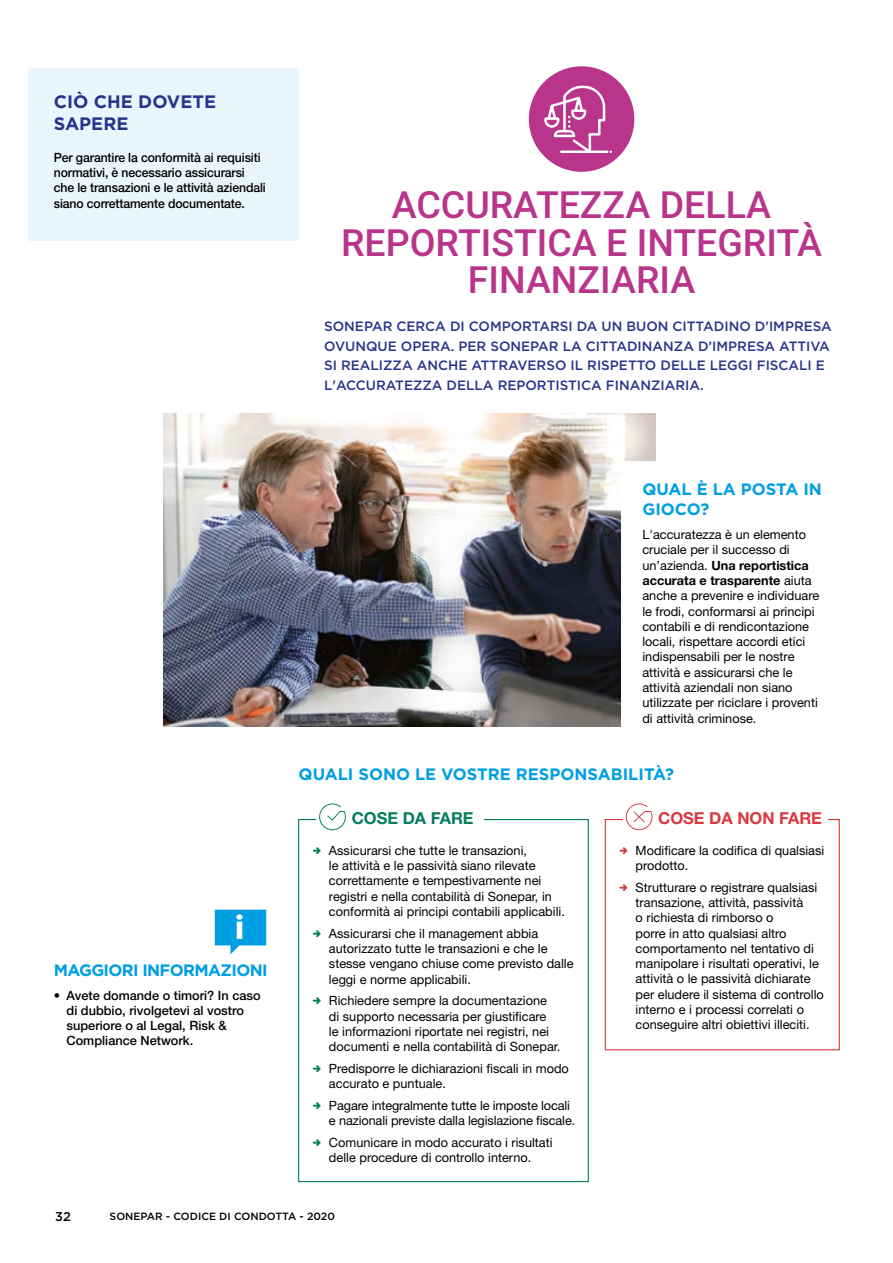
<style>
.page{position:relative;width:893px;height:1263px;background:#fff}
.page>*{position:absolute;margin:0;border:0;box-sizing:border-box;transform-origin:0 0}
.t1{font:500 37.5px/37.7px "Roboto";color:#b9348b;text-align:center}
.t2{font:900 33px "Roboto";color:#fff}
.t3{font:700 18px/21.6px "Gotham";color:#28348b}
.t4{font:700 16.5px/19.8px "Gotham";letter-spacing:-.005em;color:#009fe3}
.t5{font:700 16.5px "Gotham";letter-spacing:-.04em;color:#009fe3}
.t6{font:700 16.5px "Helvetica Neue LT Std";color:#d83940}
.t7{font:700 16.5px "Helvetica Neue LT Std";color:#047d5c}
.t8{font:500 13.5px/19.5px "Gotham";color:#28348b}
.t9{font:12.75px/15.3px "Helvetica Neue LT Std";color:#000}
.t10{font:500 12.75px/15.3px "Helvetica Neue LT Std";letter-spacing:-.01em;color:#000;scale:.96 1}
.t11{font:500 12.75px/15.3px "Helvetica Neue LT Std";letter-spacing:-.01em;color:#000}
.t12{font:500 12.75px "Gotham";color:#000}
.t13{font:500 10.5px "Gotham";color:#000}
.s1{font-weight:700}
</style>
<div class="page">
<hr style="left:892px;top:0;width:1px;height:1263px;background:#b9348b">
<div style="left:605px;top:819px;width:235px;height:231px;border:1px solid #d83940"></div>
<div style="left:623px;top:811px;width:93px;height:22px;background:#fff"></div>
<svg style="left:626px;top:803px;width:26px;height:27px"></svg>
<div style="left:658px;top:812px;width:170px;height:18px;background:#fff"></div>
<div style="left:28px;top:68px;width:271px;height:172px;background:#eaf6fe"></div>
<svg style="left:215px;top:910px;width:51px;height:44px"></svg>
<div style="left:298px;top:819px;width:291px;height:363px;border:1px solid #047d5c"></div>
<div style="left:316px;top:811px;width:68px;height:22px;background:#fff"></div>
<svg style="left:319px;top:803px;width:27px;height:27px"></svg>
<div style="left:352px;top:812px;width:131px;height:18px;background:#fff"></div>
<img style="left:163px;top:414px;width:493px;height:313px">
<div style="left:529px;top:66px;width:105px;height:106px;background:#b9348b;border-radius:50%"></div>
<svg style="left:544px;top:85px;width:68px;height:68px"></svg>
<div style="left:621px;top:461px;width:208px;height:275px;background:#fff"></div>
<h3 class="t3" style="left:54px;top:91px;width:164px">CIÒ CHE DOVETE<br>SAPERE</h3>
<p class="t10" style="left:54px;top:150px;width:222px">Per garantire la conformità ai requisiti normativi, è necessario assicurarsi che le transazioni e le attività aziendali siano correttamente documentate.</p>
<h1 class="t1" style="left:341px;top:184px;width:482px">ACCURATEZZA DELLA<br>REPORTISTICA E INTEGRITÀ<br>FINANZIARIA</h1>
<p class="t8" style="left:324px;top:317px;width:509px">SONEPAR CERCA DI COMPORTARSI DA UN BUON CITTADINO D'IMPRESA OVUNQUE OPERA. PER SONEPAR LA CITTADINANZA D’IMPRESA ATTIVA SI REALIZZA ANCHE ATTRAVERSO IL RISPETTO DELLE LEGGI FISCALI E L'ACCURATEZZA DELLA REPORTISTICA FINANZIARIA.</p>
<h2 class="t2" style="left:235px;top:904px;width:11px">i</h2>
<p class="t5" style="left:54px;top:959px;width:215px">MAGGIORI INFORMAZIONI</p>
<p class="t11" style="left:67px;top:987px;width:196px;text-indent:-13px">• Avete domande o timori? In caso di dubbio, rivolgetevi al vostro superiore o al Legal, Risk &amp;<br>Compliance Network.</p>
<p class="t4" style="left:642px;top:480px;width:181px">QUAL È LA POSTA IN<br>GIOCO?</p>
<p class="t9" style="left:642px;top:527px;width:178px">L'accuratezza è un elemento cruciale per il successo di un’azienda. <span class="s1">Una reportistica accurata e trasparente</span> aiuta anche a prevenire e individuare le frodi, conformarsi ai principi contabili e di rendicontazione locali, rispettare accordi etici indispensabili per le nostre attività e assicurarsi che le attività aziendali non siano utilizzate per riciclare i proventi di attività criminose.</p>
<p class="t4" style="left:299px;top:764px;width:377px">QUALI SONO LE VOSTRE RESPONSABILITÀ?</p>
<p class="t7" style="left:352px;top:807px;width:123px">COSE DA FARE</p>
<p class="t9" style="left:329px;top:842px;width:237px">Assicurarsi che tutte le transazioni,<br>le attività e le passività siano rilevate correttamente e tempestivamente nei registri e nella contabilità di Sonepar, in conformità ai principi contabili applicabili.</p>
<p class="t9" style="left:329px;top:925px;width:246px">Assicurarsi che il management abbia autorizzato tutte le transazioni e che le stesse vengano chiuse come previsto dalle leggi e norme applicabili.</p>
<p class="t9" style="left:329px;top:993px;width:233px">Richiedere sempre la documentazione di supporto necessaria per giustificare<br>le informazioni riportate nei registri, nei documenti e nella contabilità di Sonepar.</p>
<p class="t9" style="left:329px;top:1060px;width:241px">Predisporre le dichiarazioni fiscali in modo accurato e puntuale.</p>
<p class="t9" style="left:329px;top:1097px;width:248px">Pagare integralmente tutte le imposte locali e nazionali previste dalla legislazione fiscale.</p>
<p class="t9" style="left:329px;top:1134px;width:225px">Comunicare in modo accurato i risultati delle procedure di controllo interno.</p>
<p class="t6" style="left:658px;top:807px;width:165px">COSE DA NON FARE</p>
<p class="t9" style="left:636px;top:842px;width:190px">Modificare la codifica di qualsiasi prodotto.</p>
<p class="t9" style="left:636px;top:879px;width:190px">Strutturare o registrare qualsiasi transazione, attività, passività<br>o richiesta di rimborso o<br>porre in atto qualsiasi altro comportamento nel tentativo di manipolare i risultati operativi, le attività o le passività dichiarate per eludere il sistema di controllo interno e i processi correlati o conseguire altri obiettivi illeciti.</p>
<p class="t12" style="left:55px;top:1208px;width:17px">32</p>
<p class="t13" style="left:110px;top:1210px;width:227px">SONEPAR - CODICE DI CONDOTTA - 2020</p>
</div>
